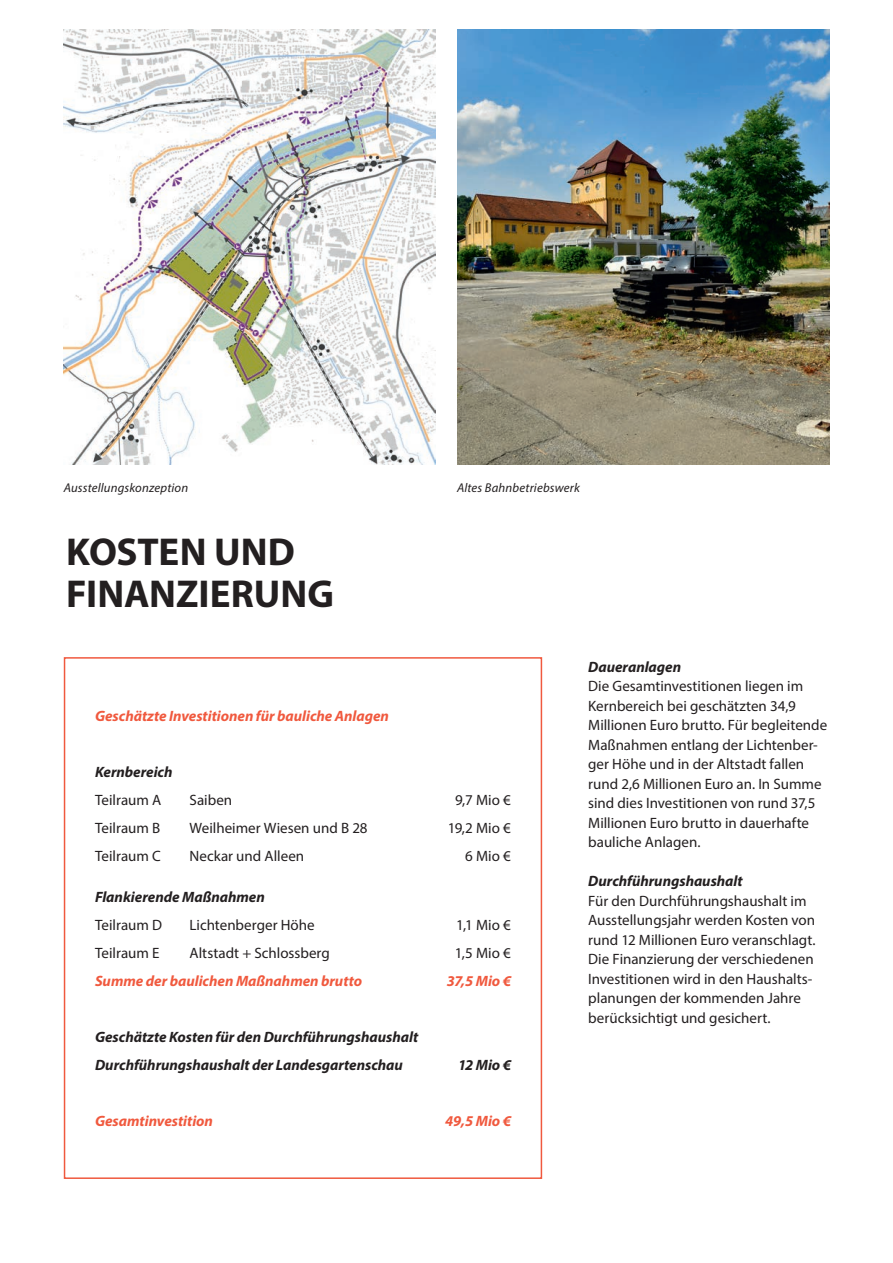
<style>
.page{position:relative;width:893px;height:1263px;background:#fff}
.page>*{position:absolute;margin:0;border:0;box-sizing:border-box;transform-origin:0 0}
.CD_Man_01Headline{font:700 39px "Myriad Pro";color:#231f20}
.CD_Man_03Copy{font:15px/19.5px "Myriad Pro";color:#231f20}
.CD_Man_03Copy-2{font:italic 700 15px "Myriad Pro";color:#231f20}
.CD_Man_03Copy-3{font:italic 700 15px "Myriad Pro";letter-spacing:-.005em;color:#f0593e}
.CD-Man-04Bilduntersc{font:italic 12.75px "Myriad Pro";letter-spacing:.015em;color:#231f20}
</style>
<div class="page">
<img style="left:64px;top:30px;width:372px;height:434px">
<img style="left:457px;top:30px;width:372px;height:434px">
<div style="left:64px;top:657px;width:478px;height:522px;border:2px solid #f0593e"></div>
<p class="CD-Man-04Bilduntersc" style="left:64px;top:480px;width:126px">Ausstellungskonzeption</p>
<p class="CD-Man-04Bilduntersc" style="left:457px;top:480px;width:124px">Altes Bahnbetriebswerk</p>
<p class="CD_Man_01Headline" style="left:66px;top:526px;width:230px">KOSTEN UND</p>
<p class="CD_Man_01Headline" style="left:66px;top:568px;width:269px">FINANZIERUNG</p>
<p class="CD_Man_03Copy-3" style="left:95px;top:706px;width:296px">Geschätzte Investitionen für bauliche Anlagen</p>
<p class="CD_Man_03Copy-2" style="left:95px;top:762px;width:79px">Kernbereich</p>
<p class="CD_Man_03Copy" style="left:95px;top:790px;width:68px">Teilraum A</p>
<p class="CD_Man_03Copy" style="left:190px;top:790px;width:44px">Saiben</p>
<p class="CD_Man_03Copy" style="left:455px;top:790px;width:57px">9,7 Mio €</p>
<p class="CD_Man_03Copy" style="left:95px;top:818px;width:67px">Teilraum B</p>
<p class="CD_Man_03Copy" style="left:190px;top:818px;width:180px">Weilheimer Wiesen und B 28</p>
<p class="CD_Man_03Copy" style="left:448px;top:818px;width:64px">19,2 Mio €</p>
<p class="CD_Man_03Copy" style="left:95px;top:846px;width:67px">Teilraum C</p>
<p class="CD_Man_03Copy" style="left:190px;top:846px;width:116px">Neckar und Alleen</p>
<p class="CD_Man_03Copy" style="left:465px;top:846px;width:47px">6 Mio €</p>
<p class="CD_Man_03Copy-2" style="left:95px;top:887px;width:171px">Flankierende Maßnahmen</p>
<p class="CD_Man_03Copy" style="left:95px;top:915px;width:69px">Teilraum D</p>
<p class="CD_Man_03Copy" style="left:190px;top:915px;width:127px">Lichtenberger Höhe</p>
<p class="CD_Man_03Copy" style="left:456px;top:915px;width:56px">1,1 Mio €</p>
<p class="CD_Man_03Copy" style="left:95px;top:943px;width:66px">Teilraum E</p>
<p class="CD_Man_03Copy" style="left:190px;top:943px;width:142px">Altstadt + Schlossberg</p>
<p class="CD_Man_03Copy" style="left:455px;top:943px;width:57px">1,5 Mio €</p>
<p class="CD_Man_03Copy-3" style="left:95px;top:971px;width:269px">Summe der baulichen Maßnahmen brutto</p>
<p class="CD_Man_03Copy-3" style="left:447px;top:971px;width:66px">37,5 Mio €</p>
<p class="CD_Man_03Copy-2" style="left:95px;top:1027px;width:325px">Geschätzte Kosten für den Durchführungshaushalt</p>
<p class="CD_Man_03Copy-2" style="left:95px;top:1055px;width:309px">Durchführungshaushalt der Landesgartenschau</p>
<p class="CD_Man_03Copy-2" style="left:458px;top:1055px;width:54px">12 Mio €</p>
<p class="CD_Man_03Copy-3" style="left:95px;top:1111px;width:119px">Gesamtinvestition</p>
<p class="CD_Man_03Copy-3" style="left:445px;top:1111px;width:67px">49,5 Mio €</p>
<p class="CD_Man_03Copy-2" style="left:588px;top:657px;width:94px">Daueranlagen</p>
<p class="CD_Man_03Copy" style="left:588px;top:676px;width:240px">Die Gesamtinvestitionen liegen im Kernbereich bei geschätzten 34,9<br>Millionen Euro brutto. Für begleitende Maßnahmen entlang der Lichtenber&shy;ger Höhe und in der Altstadt fallen rund 2,6 Millionen Euro an. In Summe sind dies Investitionen von rund 37,5<br>Millionen Euro brutto in dauerhafte bauliche Anlagen.</p>
<p class="CD_Man_03Copy-2" style="left:588px;top:871px;width:156px">Durchführungshaushalt</p>
<p class="CD_Man_03Copy" style="left:588px;top:891px;width:229px">Für den Durchführungshaushalt im Ausstellungsjahr werden Kosten von rund 12 Millionen Euro veranschlagt.<br>Die Finanzierung der verschiedenen Investitionen wird in den Haushalts&shy;planungen der kommenden Jahre berücksichtigt und gesichert.</p>
</div>
